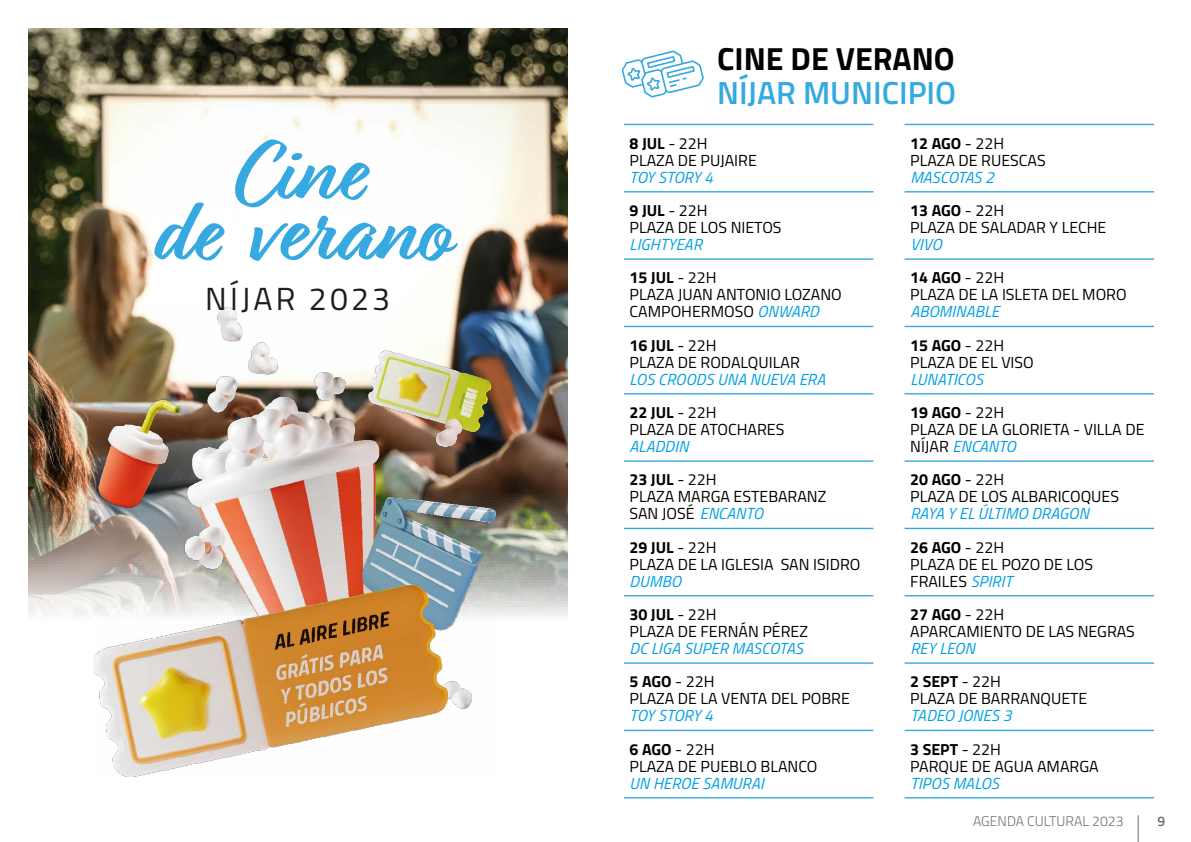
<style>
.page{position:relative;width:1191px;height:842px;background:#fff}
.page>*{position:absolute;margin:0;border:0;box-sizing:border-box;transform-origin:0 0}
.t1{font:700 90px "Relation";color:#36a9e1}
.t2{font:600 32px "Cairo";color:#36a9e1}
.t3{font:700 32px "Cairo";color:#000}
.t4{font:32px "Cairo";letter-spacing:.1em;color:#1d1d1b}
.t5{font:16px/17px "Cairo";color:#000}
.t6{font:italic 16px/33.4px "Cairo";letter-spacing:.01em;color:#009fe3}
.t7{font:700 16px/33.4px "Cairo";color:#000}
.t8{font:300 14px "Cairo";color:#706f6f}
.t9{font:600 14px "Cairo";color:#706f6f}
.s1{font-weight:700}
.s2{font-weight:700;font-style:normal;color:#000}
.s3{font-style:normal;color:#000}
.s4{font-style:italic;color:#009fe3}
.s5{font-weight:400;font-style:italic;color:#009fe3}
.s6{font-weight:400}
</style>
<div class="page">
<svg style="left:1137px;top:815px;width:1px;height:27px"></svg>
<hr style="left:624px;top:124px;width:249px;height:1px;background:#36a9e1">
<hr style="left:624px;top:191px;width:249px;height:1px;background:#36a9e1">
<hr style="left:624px;top:258px;width:249px;height:2px;background:#36a9e1">
<hr style="left:624px;top:326px;width:249px;height:1px;background:#36a9e1">
<hr style="left:624px;top:393px;width:249px;height:1px;background:#36a9e1">
<hr style="left:624px;top:460px;width:249px;height:2px;background:#36a9e1">
<hr style="left:624px;top:528px;width:249px;height:1px;background:#36a9e1">
<hr style="left:624px;top:595px;width:249px;height:1px;background:#36a9e1">
<hr style="left:624px;top:662px;width:249px;height:2px;background:#36a9e1">
<hr style="left:624px;top:730px;width:249px;height:1px;background:#36a9e1">
<hr style="left:624px;top:797px;width:249px;height:1px;background:#36a9e1">
<hr style="left:904px;top:124px;width:250px;height:1px;background:#36a9e1">
<hr style="left:904px;top:191px;width:250px;height:1px;background:#36a9e1">
<hr style="left:904px;top:258px;width:250px;height:2px;background:#36a9e1">
<hr style="left:904px;top:326px;width:250px;height:1px;background:#36a9e1">
<hr style="left:904px;top:393px;width:250px;height:1px;background:#36a9e1">
<hr style="left:904px;top:460px;width:250px;height:2px;background:#36a9e1">
<hr style="left:904px;top:528px;width:250px;height:1px;background:#36a9e1">
<hr style="left:904px;top:595px;width:250px;height:1px;background:#36a9e1">
<hr style="left:904px;top:662px;width:250px;height:2px;background:#36a9e1">
<hr style="left:904px;top:730px;width:250px;height:1px;background:#36a9e1">
<hr style="left:904px;top:797px;width:250px;height:1px;background:#36a9e1">
<img style="left:28px;top:28px;width:539px;height:588px">
<img style="left:93px;top:307px;width:402px;height:469px">
<svg style="left:621px;top:50px;width:83px;height:48px"></svg>
<h1 class="t1" style="left:235px;top:120px;width:127px">Cine</h1>
<h1 class="t1" style="left:148px;top:181px;width:301px">de verano</h1>
<h2 class="t4" style="left:205px;top:275px;width:186px">NÍJAR 2023</h2>
<h2 class="t3" style="left:717px;top:33px;width:239px">CINE DE VERANO</h2>
<h2 class="t2" style="left:717px;top:69px;width:241px">NÍJAR MUNICIPIO</h2>
<p class="t5" style="left:629px;top:135px;width:129px"><span class="s1">8 JUL</span> - 22H<br>PLAZA DE PUJAIRE</p>
<p class="t6" style="left:629px;top:159px;width:85px">TOY STORY 4<br><span class="s2">9 JUL</span> <span class="s3">- 22H</span></p>
<p class="t5" style="left:629px;top:219px;width:154px">PLAZA DE LOS NIETOS</p>
<p class="t6" style="left:629px;top:226px;width:89px">LIGHTYEAR<br><span class="s2">15 JUL</span> <span class="s3">- 22H</span></p>
<p class="t5" style="left:629px;top:286px;width:214px">PLAZA JUAN ANTONIO LOZANO<br>CAMPOHERMOSO <span class="s4">ONWARD</span></p>
<p class="t5" style="left:629px;top:337px;width:172px"><span class="s1">16 JUL</span> - 22H<br>PLAZA DE RODALQUILAR</p>
<p class="t6" style="left:629px;top:361px;width:197px">LOS CROODS UNA NUEVA ERA<br><span class="s2">22 JUL</span> <span class="s3">- 22H</span></p>
<p class="t5" style="left:629px;top:421px;width:156px">PLAZA DE ATOCHARES</p>
<p class="t6" style="left:629px;top:428px;width:89px">ALADDIN<br><span class="s2">23 JUL</span> <span class="s3">- 22H</span></p>
<p class="t5" style="left:629px;top:488px;width:198px">PLAZA MARGA ESTEBARANZ<br>SAN JOSÉ <span class="s4">ENCANTO</span></p>
<p class="t5" style="left:629px;top:539px;width:232px"><span class="s1">29 JUL</span> - 22H<br>PLAZA DE LA IGLESIA SAN ISIDRO</p>
<p class="t6" style="left:629px;top:563px;width:89px">DUMBO<br><span class="s2">30 JUL</span> <span class="s3">- 22H</span></p>
<p class="t5" style="left:629px;top:623px;width:180px">PLAZA DE FERNÁN PÉREZ</p>
<p class="t6" style="left:629px;top:630px;width:175px">DC LIGA SUPER MASCOTAS<br><span class="s2">5 AGO</span> <span class="s3">- 22H</span></p>
<p class="t5" style="left:629px;top:690px;width:222px">PLAZA DE LA VENTA DEL POBRE</p>
<p class="t6" style="left:629px;top:697px;width:86px">TOY STORY 4<br><span class="s2">6 AGO</span> <span class="s3">- 22H</span></p>
<p class="t5" style="left:629px;top:757px;width:189px">PLAZA DE PUEBLO BLANCO</p>
<p class="t6" style="left:629px;top:765px;width:136px">UN HEROE SAMURAI</p>
<p class="t5" style="left:910px;top:135px;width:137px"><span class="s1">12 AGO</span> - 22H<br>PLAZA DE RUESCAS</p>
<p class="t6" style="left:910px;top:159px;width:95px">MASCOTAS 2<br><span class="s2">13 AGO</span> <span class="s3">- 22H</span></p>
<p class="t5" style="left:910px;top:219px;width:198px">PLAZA DE SALADAR Y LECHE</p>
<p class="t7" style="left:910px;top:228px;width:95px"><span class="s5">VIVO<br></span>14 AGO <span class="s6">- 22H</span></p>
<p class="t5" style="left:910px;top:286px;width:218px">PLAZA DE LA ISLETA DEL MORO</p>
<p class="t6" style="left:910px;top:293px;width:95px">ABOMINABLE<br><span class="s2">15 AGO</span> <span class="s3">- 22H</span></p>
<p class="t5" style="left:910px;top:354px;width:125px">PLAZA DE EL VISO</p>
<p class="t6" style="left:910px;top:361px;width:95px">LUNATICOS<br><span class="s2">19 AGO</span> <span class="s3">- 22H</span></p>
<p class="t5" style="left:910px;top:421px;width:236px">PLAZA DE LA GLORIETA - VILLA DE<br>NÍJAR <span class="s4">ENCANTO</span></p>
<p class="t5" style="left:910px;top:471px;width:210px"><span class="s1">20 AGO</span> - 22H<br>PLAZA DE LOS ALBARICOQUES</p>
<p class="t6" style="left:910px;top:495px;width:180px">RAYA Y EL ÚLTIMO DRAGON<br><span class="s2">26 AGO</span> <span class="s3">- 22H</span></p>
<p class="t5" style="left:910px;top:555px;width:184px">PLAZA DE EL POZO DE LOS<br>FRAILES <span class="s4">SPIRIT</span></p>
<p class="t5" style="left:910px;top:606px;width:226px"><span class="s1">27 AGO</span> - 22H<br>APARCAMIENTO DE LAS NEGRAS</p>
<p class="t6" style="left:910px;top:630px;width:92px">REY LEON<br><span class="s2">2 SEPT</span> <span class="s3">- 22H</span></p>
<p class="t5" style="left:910px;top:690px;width:179px">PLAZA DE BARRANQUETE</p>
<p class="t6" style="left:910px;top:697px;width:103px">TADEO JONES 3<br><span class="s2">3 SEPT</span> <span class="s3">- 22H</span></p>
<p class="t5" style="left:910px;top:757px;width:190px">PARQUE DE AGUA AMARGA</p>
<p class="t6" style="left:910px;top:765px;width:90px">TIPOS MALOS</p>
<p class="t8" style="left:973px;top:810px;width:152px">AGENDA CULTURAL 2023</p>
<p class="t9" style="left:1157px;top:810px;width:9px">9</p>
</div>
